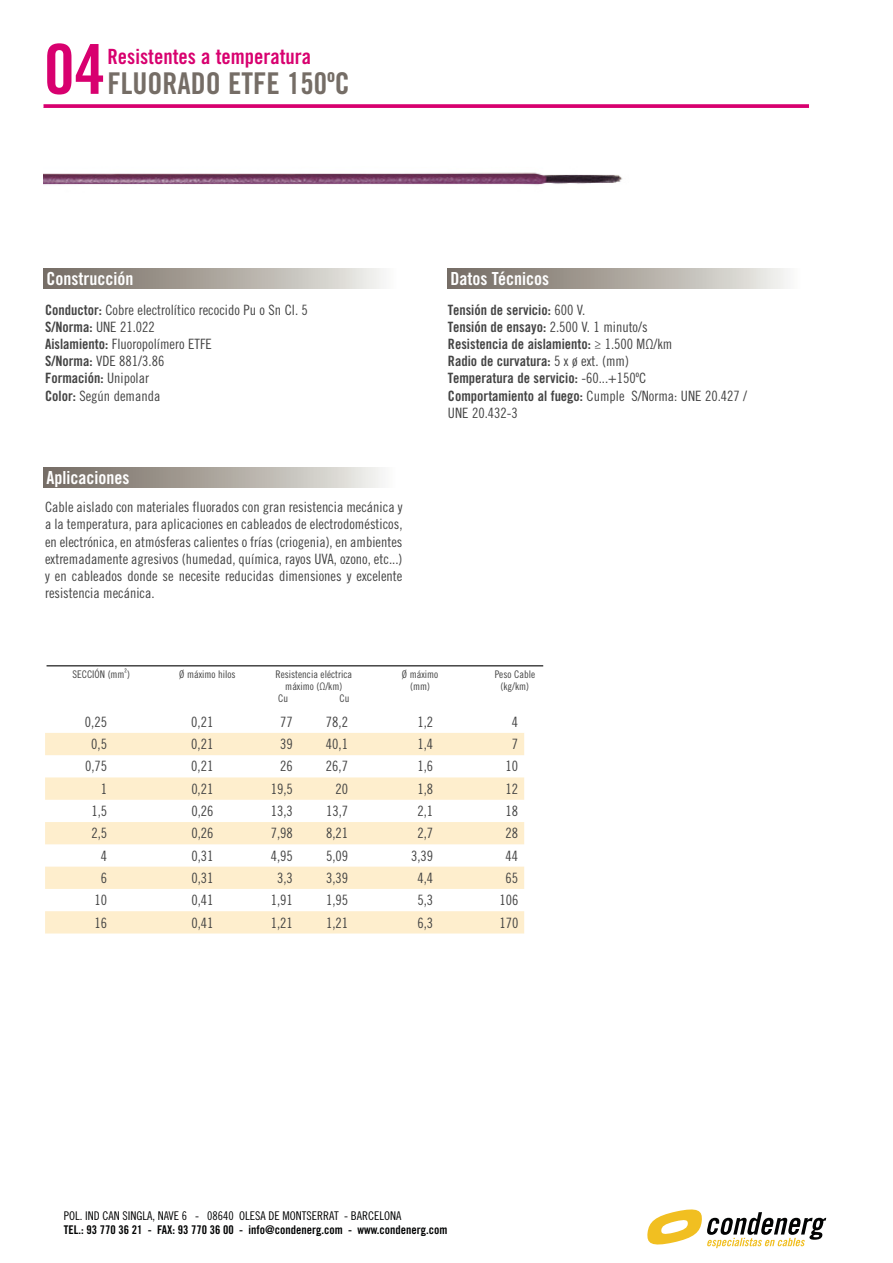
<style>
.page{position:relative;width:893px;height:1263px;background:#fff}
.page>*{position:absolute;margin:0;border:0;box-sizing:border-box;transform-origin:0 0}
.t1{font:69px "Trade Gothic LT Std Bd Cn 20";color:#d8006f}
.t2{font:30px "Trade Gothic LT Std Bd Cn 20";color:#756d66}
.t3{font:21px "Trade Gothic LT Std Bd Cn 20";color:#d8006f}
.t4{font:18px "Trade Gothic LT Std Bd Cn 20";color:#fff}
.t5{font:14.25px/17.1px "Trade Gothic LT Std Cn 18";color:#444}
.t6{font:14.25px/17.1px "Trade Gothic LT Std Bd Cn 20";color:#444}
.t7{font:12px "Trade Gothic LT Std Bd Cn 20";color:#020303}
.t8{font:12px "Trade Gothic LT Std Cn 18";color:#020303}
.t9{font:10.5px/12px "Trade Gothic LT Std Cn 18";color:#444;text-align:center}
.s1{font-family:"Trade Gothic LT Std Bd Cn 20"}
.s2{font-family:"Trade Gothic LT Std Cn 18"}
</style>
<div class="page">
<svg style="left:647px;top:1209px;width:179px;height:39px"></svg>
<svg style="left:45px;top:733px;width:479px;height:200px;fill:#feeecd"></svg>
<hr style="left:47px;top:665px;width:496px;height:1px;background:#444">
<div style="left:44px;top:269px;width:361px;height:20px;background:linear-gradient(to right,#6e645b,#f6f6f3)"></div>
<div style="left:44px;top:467px;width:360px;height:20px;background:linear-gradient(to right,#6e645a,#f6f6f2)"></div>
<div style="left:448px;top:269px;width:361px;height:20px;background:linear-gradient(to right,#6e645b,#f6f6f3)"></div>
<hr style="left:44px;top:105px;width:765px;height:3px;background:#d8006f">
<img style="left:43px;top:172px;width:580px;height:13px">
<h1 class="t1" style="left:44px;top:27px;width:63px">04</h1>
<h3 class="t3" style="left:107px;top:43px;width:205px">Resistentes a temperatura</h3>
<h2 class="t2" style="left:107px;top:65px;width:244px">FLUORADO ETFE 150ºC</h2>
<p class="t4" style="left:47px;top:268px;width:88px">Construcción</p>
<p class="t5" style="left:45px;top:301px;width:264px"><span class="s1">Conductor:</span> Cobre electrolítico recocido Pu o Sn Cl. 5<br><span class="s1">S/Norma:</span> UNE 21.022<br><span class="s1">Aislamiento:</span> Fluoropolímero ETFE<br><span class="s1">S/Norma:</span> VDE 881/3.86</p>
<p class="t6" style="left:45px;top:370px;width:105px">Formación: <span class="s2">Unipolar</span></p>
<p class="t5" style="left:45px;top:387px;width:117px"><span class="s1">Color:</span> Según demanda</p>
<p class="t4" style="left:47px;top:466px;width:84px">Aplicaciones</p>
<p class="t5" style="left:45px;top:498px;width:359px;text-align:justify">Cable aislado con materiales fluorados con gran resistencia mecánica y a la temperatura, para aplicaciones en cableados de electrodomésticos, en electrónica, en atmósferas calientes o frías (criogenia), en ambientes extremadamente agresivos (humedad, química, rayos UVA, ozono, etc...) y en cableados donde se necesite reducidas dimensiones y excelente resistencia mecánica.</p>
<p class="t4" style="left:451px;top:268px;width:100px">Datos Técnicos</p>
<p class="t6" style="left:448px;top:301px;width:226px">Tensión de servicio: <span class="s2">600 V.<br></span>Tensión de ensayo: <span class="s2">2.500 V. 1 minuto/s </span>Resistencia de aislamiento: <span class="s2">≥ 1.500 MΩ/km </span>Radio de curvatura: <span class="s2">5 x ø ext. (mm)<br></span>Temperatura de servicio: <span class="s2">-60...+150ºC</span></p>
<p class="t5" style="left:448px;top:387px;width:301px"><span class="s1">Comportamiento al fuego:</span> Cumple S/Norma: UNE 20.427 /<br>UNE 20.432-3</p>
<p class="t9" style="left:72px;top:668px;width:59px">SECCIÓN (mm<sup>²</sup>)</p>
<p class="t9" style="left:179px;top:668px;width:58px">Ø máximo hilos</p>
<p class="t9" style="left:275px;top:668px;width:78px">Resistencia eléctrica</p>
<p class="t9" style="left:285px;top:680px;width:58px">máximo (Ω/km)</p>
<p class="t9" style="left:278px;top:692px;width:11px">Cu</p>
<p class="t9" style="left:339px;top:692px;width:11px">Cu</p>
<p class="t9" style="left:402px;top:668px;width:38px">Ø máximo (mm)</p>
<p class="t9" style="left:495px;top:668px;width:42px">Peso Cable (kg/km)</p>
<p class="t5" style="left:85px;top:713px;width:24px">0,25</p>
<p class="t5" style="left:191px;top:713px;width:24px">0,21</p>
<p class="t5" style="left:280px;top:713px;width:14px">77</p>
<p class="t5" style="left:326px;top:713px;width:24px">78,2</p>
<p class="t5" style="left:417px;top:713px;width:17px">1,2</p>
<p class="t5" style="left:512px;top:713px;width:8px">4</p>
<p class="t5" style="left:91px;top:735px;width:17px">0,5</p>
<p class="t5" style="left:191px;top:735px;width:24px">0,21</p>
<p class="t5" style="left:280px;top:735px;width:14px">39</p>
<p class="t5" style="left:326px;top:735px;width:24px">40,1</p>
<p class="t5" style="left:417px;top:735px;width:17px">1,4</p>
<p class="t5" style="left:512px;top:735px;width:8px">7</p>
<p class="t5" style="left:85px;top:758px;width:24px">0,75</p>
<p class="t5" style="left:191px;top:758px;width:24px">0,21</p>
<p class="t5" style="left:280px;top:758px;width:14px">26</p>
<p class="t5" style="left:326px;top:758px;width:24px">26,7</p>
<p class="t5" style="left:417px;top:758px;width:17px">1,6</p>
<p class="t5" style="left:506px;top:758px;width:14px">10</p>
<p class="t5" style="left:101px;top:780px;width:8px">1</p>
<p class="t5" style="left:191px;top:780px;width:24px">0,21</p>
<p class="t5" style="left:271px;top:780px;width:24px">19,5</p>
<p class="t5" style="left:335px;top:780px;width:14px">20</p>
<p class="t5" style="left:417px;top:780px;width:17px">1,8</p>
<p class="t5" style="left:506px;top:780px;width:14px">12</p>
<p class="t5" style="left:91px;top:802px;width:17px">1,5</p>
<p class="t5" style="left:191px;top:802px;width:24px">0,26</p>
<p class="t5" style="left:271px;top:802px;width:24px">13,3</p>
<p class="t5" style="left:326px;top:802px;width:24px">13,7</p>
<p class="t5" style="left:417px;top:802px;width:17px">2,1</p>
<p class="t5" style="left:506px;top:802px;width:14px">18</p>
<p class="t5" style="left:91px;top:824px;width:17px">2,5</p>
<p class="t5" style="left:191px;top:824px;width:24px">0,26</p>
<p class="t5" style="left:271px;top:824px;width:24px">7,98</p>
<p class="t5" style="left:326px;top:824px;width:24px">8,21</p>
<p class="t5" style="left:417px;top:824px;width:17px">2,7</p>
<p class="t5" style="left:506px;top:824px;width:14px">28</p>
<p class="t5" style="left:101px;top:847px;width:8px">4</p>
<p class="t5" style="left:191px;top:847px;width:24px">0,31</p>
<p class="t5" style="left:271px;top:847px;width:24px">4,95</p>
<p class="t5" style="left:326px;top:847px;width:24px">5,09</p>
<p class="t5" style="left:411px;top:847px;width:24px">3,39</p>
<p class="t5" style="left:506px;top:847px;width:14px">44</p>
<p class="t5" style="left:101px;top:869px;width:8px">6</p>
<p class="t5" style="left:191px;top:869px;width:24px">0,31</p>
<p class="t5" style="left:277px;top:869px;width:17px">3,3</p>
<p class="t5" style="left:326px;top:869px;width:24px">3,39</p>
<p class="t5" style="left:417px;top:869px;width:17px">4,4</p>
<p class="t5" style="left:506px;top:869px;width:14px">65</p>
<p class="t5" style="left:95px;top:891px;width:14px">10</p>
<p class="t5" style="left:191px;top:891px;width:24px">0,41</p>
<p class="t5" style="left:271px;top:891px;width:24px">1,91</p>
<p class="t5" style="left:326px;top:891px;width:24px">1,95</p>
<p class="t5" style="left:417px;top:891px;width:17px">5,3</p>
<p class="t5" style="left:499px;top:891px;width:20px">106</p>
<p class="t5" style="left:95px;top:914px;width:14px">16</p>
<p class="t5" style="left:191px;top:914px;width:24px">0,41</p>
<p class="t5" style="left:271px;top:914px;width:24px">1,21</p>
<p class="t5" style="left:326px;top:914px;width:24px">1,21</p>
<p class="t5" style="left:417px;top:914px;width:17px">6,3</p>
<p class="t5" style="left:499px;top:914px;width:20px">170</p>
<p class="t8" style="left:64px;top:1208px;width:339px">POL. IND CAN SINGLA, NAVE 6 - 08640 OLESA DE MONTSERRAT - BARCELONA</p>
<p class="t7" style="left:64px;top:1223px;width:385px">TEL.: 93 770 36 21 - FAX: 93 770 36 00 - info@condenerg.com - www.condenerg.com</p>
</div>
